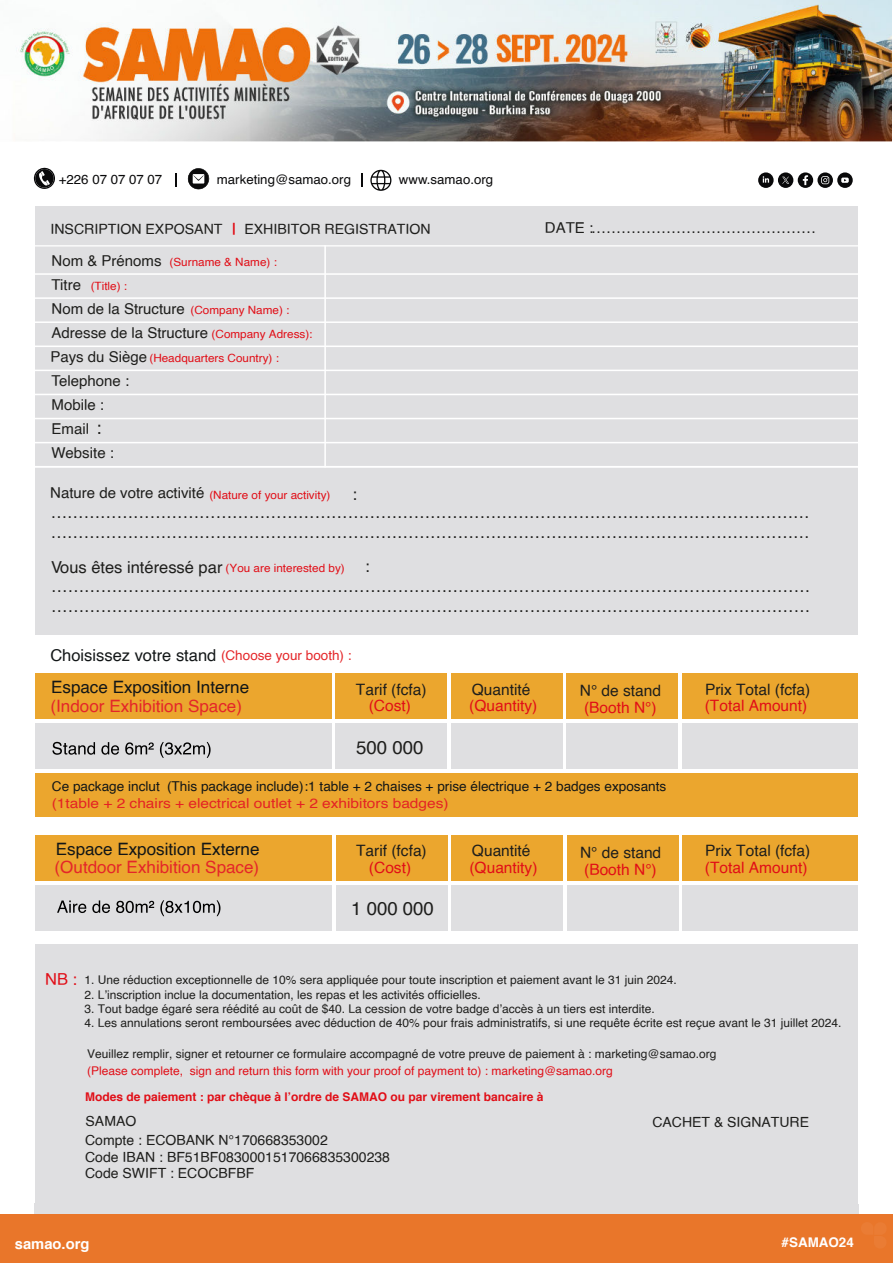
<style>
.page{position:relative;width:893px;height:1263px;background:#fff}
.page>*{position:absolute;margin:0;border:0;box-sizing:border-box;transform-origin:0 0}
.t1{font:18.6px "Helvetica";color:#1e1e1c}
.t2{font:17.1px "Helvetica";color:#e42629}
.t3{font:17.1px "Helvetica";color:#121617}
.t4{font:16.95px "Helvetica";color:#e10e17}
.t5{font:16.5px/17.9px "Helvetica";color:#1e1e1c}
.t6{font:16.5px "Helvetica";color:#121617}
.t7{font:15.6px "Helvetica";color:#1e1e1c}
.t8{font:15.6px "Helvetica";color:#e10e17}
.t9{font:15px/24px "Helvetica";color:#1e1e1c}
.t10{font:700 14.7px "Helvetica";color:#fff}
.t11{font:14.1px/19px "Helvetica";color:#1e1e1c}
.t12{font:13.8px "Helvetica";color:#e42324;scale:1.13 1}
.t13{font:13.65px "Helvetica";color:#121617}
.t14{font:700 13.35px "Helvetica";color:#fff}
.t15{font:13.2px "Helvetica";color:#09090a}
.t16{font:12px "Helvetica";color:#1e1e1c}
.t17{font:12px "Helvetica";color:#e10e17}
.t18{font:700 12px "Helvetica";color:#e10e17}
.t19{font:11.4px/24.6px "Helvetica";color:#e10e17}
.s1{font-size:15px;color:#1e1e1c}
.s2{font-size:11.4px;color:#e10e17}
.s3{font-size:18px}
.s4{font-size:13.5px;color:#e42629}
.s5{font-size:16.5px;color:#e10e17}
</style>
<div class="page">
<div style="left:35px;top:207px;width:824px;height:428px;background:#dfdfe1"></div>
<div style="left:34px;top:944px;width:824px;height:275px;background:#dfdfe1"></div>
<hr style="left:12px;top:273px;width:858px;height:2px;background:#fff">
<hr style="left:12px;top:297px;width:858px;height:2px;background:#fff">
<hr style="left:12px;top:321px;width:858px;height:2px;background:#fff">
<hr style="left:12px;top:345px;width:858px;height:2px;background:#fff">
<hr style="left:12px;top:370px;width:858px;height:1px;background:#fff">
<hr style="left:12px;top:394px;width:858px;height:1px;background:#fff">
<hr style="left:12px;top:418px;width:858px;height:1px;background:#fff">
<hr style="left:12px;top:442px;width:858px;height:1px;background:#fff">
<hr style="left:12px;top:466px;width:858px;height:1px;background:#fff">
<hr style="left:324px;top:245px;width:2px;height:222px;background:#fff">
<svg style="left:188px;top:168px;width:21px;height:22px"></svg>
<svg style="left:370px;top:170px;width:21px;height:21px"></svg>
<svg style="left:34px;top:167px;width:21px;height:22px"></svg>
<svg style="left:176px;top:173px;width:1px;height:13px"></svg>
<svg style="left:361px;top:173px;width:1px;height:14px"></svg>
<svg style="left:758px;top:172px;width:95px;height:16px"></svg>
<div style="left:0;top:1214px;width:892px;height:49px;background:#e9762a"></div>
<div style="left:33px;top:673px;width:298px;height:46px;background:#eba62e"></div>
<div style="left:33px;top:723px;width:298px;height:46px;background:#dfdfe1"></div>
<div style="left:32px;top:773px;width:828px;height:44px;background:#eba62e"></div>
<div style="left:335px;top:673px;width:112px;height:46px;background:#eba62e"></div>
<div style="left:335px;top:723px;width:112px;height:46px;background:#dfdfe1"></div>
<div style="left:451px;top:673px;width:112px;height:46px;background:#eba62e"></div>
<div style="left:451px;top:723px;width:112px;height:46px;background:#dfdfe1"></div>
<div style="left:682px;top:673px;width:177px;height:46px;background:#eba62e"></div>
<div style="left:682px;top:723px;width:177px;height:46px;background:#dfdfe1"></div>
<div style="left:566px;top:673px;width:112px;height:46px;background:#eba62e"></div>
<div style="left:566px;top:723px;width:112px;height:46px;background:#dfdfe1"></div>
<svg style="left:52px;top:742px;width:159px;height:16px"></svg>
<div style="left:33px;top:835px;width:298px;height:46px;background:#eba62e"></div>
<div style="left:33px;top:885px;width:298px;height:46px;background:#dfdfe1"></div>
<div style="left:336px;top:835px;width:111px;height:46px;background:#eba62e"></div>
<div style="left:336px;top:885px;width:111px;height:46px;background:#dfdfe1"></div>
<div style="left:451px;top:835px;width:112px;height:46px;background:#eba62e"></div>
<div style="left:451px;top:885px;width:112px;height:46px;background:#dfdfe1"></div>
<div style="left:682px;top:835px;width:177px;height:46px;background:#eba62e"></div>
<div style="left:682px;top:885px;width:177px;height:46px;background:#dfdfe1"></div>
<div style="left:567px;top:835px;width:111px;height:46px;background:#eba62e"></div>
<div style="left:567px;top:885px;width:111px;height:46px;background:#dfdfe1"></div>
<svg style="left:57px;top:900px;width:163px;height:16px"></svg>
<div style="left:859px;top:195px;width:34px;height:1008px;background:#fff"></div>
<img style="left:16px;top:0;width:876px;height:141px">
<p class="t15" style="left:59px;top:174px;width:105px">+226 07 07 07 07</p>
<p class="t15" style="left:217px;top:174px;width:136px">marketing@samao.org</p>
<p class="t15" style="left:399px;top:174px;width:96px">www.samao.org</p>
<h3 class="t4" style="left:231px;top:222px;width:6px">I</h3>
<p class="t9" style="left:545px;top:216px;width:273px">DATE :………………………………………</p>
<p class="t11" style="left:50px;top:220px;width:174px">INSCRIPTION EXPOSANT</p>
<p class="t11" style="left:244px;top:220px;width:188px">EXHIBITOR REGISTRATION</p>
<p class="t19" style="left:52px;top:250px;width:227px"><span class="s1">Nom &amp; Prénoms</span> (Surname &amp; Name) :<br><span class="s1">Titre</span> (Title) :</p>
<p class="t9" style="left:52px;top:298px;width:262px">Nom de la Structure <span class="s2">(Company Name) :<br></span>Adresse de la Structure <span class="s2">(Company Adress):</span></p>
<p class="t19" style="left:50px;top:347px;width:230px"><span class="s1">Pays du Siège</span> (Headquarters Country) :</p>
<p class="t9" style="left:51px;top:370px;width:79px">Telephone :<br>Mobile :<br>Email <span class="s3">:<br></span>Website :</p>
<p class="t19" style="left:50px;top:484px;width:282px"><span class="s1">Nature de votre activité</span> (Nature of your activity)</p>
<h3 class="t5" style="left:51px;top:487px;width:761px;text-indent:302px">: …………………………………………………………………………………………………………………………</h3>
<h3 class="t5" style="left:51px;top:516px;width:761px;line-height:34.3px">…………………………………………………………………………………………………………………………<br>Vous êtes intéressé par <span class="s2">(You are interested by)</span> :</h3>
<h3 class="t5" style="left:51px;top:578px;width:761px;line-height:19.8px">………………………………………………………………………………………………………………………… …………………………………………………………………………………………………………………………</h3>
<h3 class="t6" style="left:50px;top:648px;width:303px">Choisissez votre stand <span class="s4">(Choose your booth) :</span></h3>
<h2 class="t3" style="left:51px;top:680px;width:200px">Espace Exposition Interne</h2>
<h2 class="t2" style="left:51px;top:699px;width:193px">(Indoor Exhibition Space)</h2>
<h3 class="t8" style="left:584px;top:701px;width:74px">(Booth N°)</h3>
<h3 class="t7" style="left:472px;top:683px;width:60px">Quantité</h3>
<h3 class="t8" style="left:469px;top:699px;width:70px">(Quantity)</h3>
<h3 class="t7" style="left:580px;top:684px;width:83px">N° de stand</h3>
<h3 class="t7" style="left:705px;top:683px;width:107px">Prix Total (fcfa)</h3>
<h3 class="t8" style="left:705px;top:699px;width:104px">(Total Amount)</h3>
<h3 class="t7" style="left:356px;top:683px;width:72px">Tarif (fcfa)</h3>
<h3 class="t8" style="left:369px;top:699px;width:44px">(Cost)</h3>
<h1 class="t1" style="left:356px;top:739px;width:69px">500 000</h1>
<p class="t13" style="left:52px;top:780px;width:616px">Ce package inclut (This package include):1 table + 2 chaises + prise électrique + 2 badges exposants</p>
<p class="t12" style="left:52px;top:798px;width:353px">(1table + 2 chairs + electrical outlet + 2 exhibitors badges)</p>
<h3 class="t7" style="left:356px;top:844px;width:72px">Tarif (fcfa)</h3>
<h3 class="t8" style="left:369px;top:861px;width:44px">(Cost)</h3>
<h2 class="t3" style="left:56px;top:841px;width:205px">Espace Exposition Externe</h2>
<h2 class="t2" style="left:55px;top:860px;width:206px">(Outdoor Exhibition Space)</h2>
<h3 class="t7" style="left:472px;top:844px;width:60px">Quantité</h3>
<h3 class="t8" style="left:469px;top:861px;width:70px">(Quantity)</h3>
<h3 class="t7" style="left:580px;top:845px;width:83px">N° de stand</h3>
<h3 class="t7" style="left:705px;top:844px;width:107px">Prix Total (fcfa)</h3>
<h3 class="t8" style="left:705px;top:861px;width:104px">(Total Amount)</h3>
<h3 class="t8" style="left:584px;top:862px;width:74px">(Booth N°)</h3>
<h1 class="t1" style="left:351px;top:900px;width:84px">1 000 000</h1>
<p class="t16" style="left:45px;top:975px;width:633px"><span class="s5">NB :</span> 1. Une réduction exceptionnelle de 10% sera appliquée pour toute inscription et paiement avant le 31 juin 2024.</p>
<p class="t16" style="left:84px;top:989px;width:398px">2. L’inscription inclue la documentation, les repas et les activités officielles.</p>
<p class="t16" style="left:84px;top:1004px;width:572px">3. Tout badge égaré sera réédité au coût de $40. La cession de votre badge d’accès à un tiers est interdite.</p>
<p class="t16" style="left:84px;top:1018px;width:759px">4. Les annulations seront remboursées avec déduction de 40% pour frais administratifs, si une requête écrite est reçue avant le 31 juillet 2024.</p>
<p class="t16" style="left:87px;top:1048px;width:631px">Veuillez remplir, signer et retourner ce formulaire accompagné de votre preuve de paiement à : marketing@samao.org</p>
<p class="t17" style="left:87px;top:1065px;width:527px">(Please complete, sign and return this form with your proof of payment to) : marketing@samao.org</p>
<p class="t18" style="left:85px;top:1091px;width:460px">Modes de paiement : par chèque à l’ordre de SAMAO ou par virement bancaire à</p>
<p class="t11" style="left:85px;top:1112px;width:244px">SAMAO<br>Compte : ECOBANK N°170668353002</p>
<p class="t11" style="left:85px;top:1149px;width:306px;line-height:16.8px">Code IBAN : BF51BF0830001517066835300238<br>Code SWIFT : ECOCBFBF</p>
<p class="t11" style="left:652px;top:1114px;width:158px">CACHET &amp; SIGNATURE</p>
<p class="t10" style="left:15px;top:1238px;width:76px">samao.org</p>
<p class="t14" style="left:782px;top:1237px;width:74px">#SAMAO24</p>
</div>
